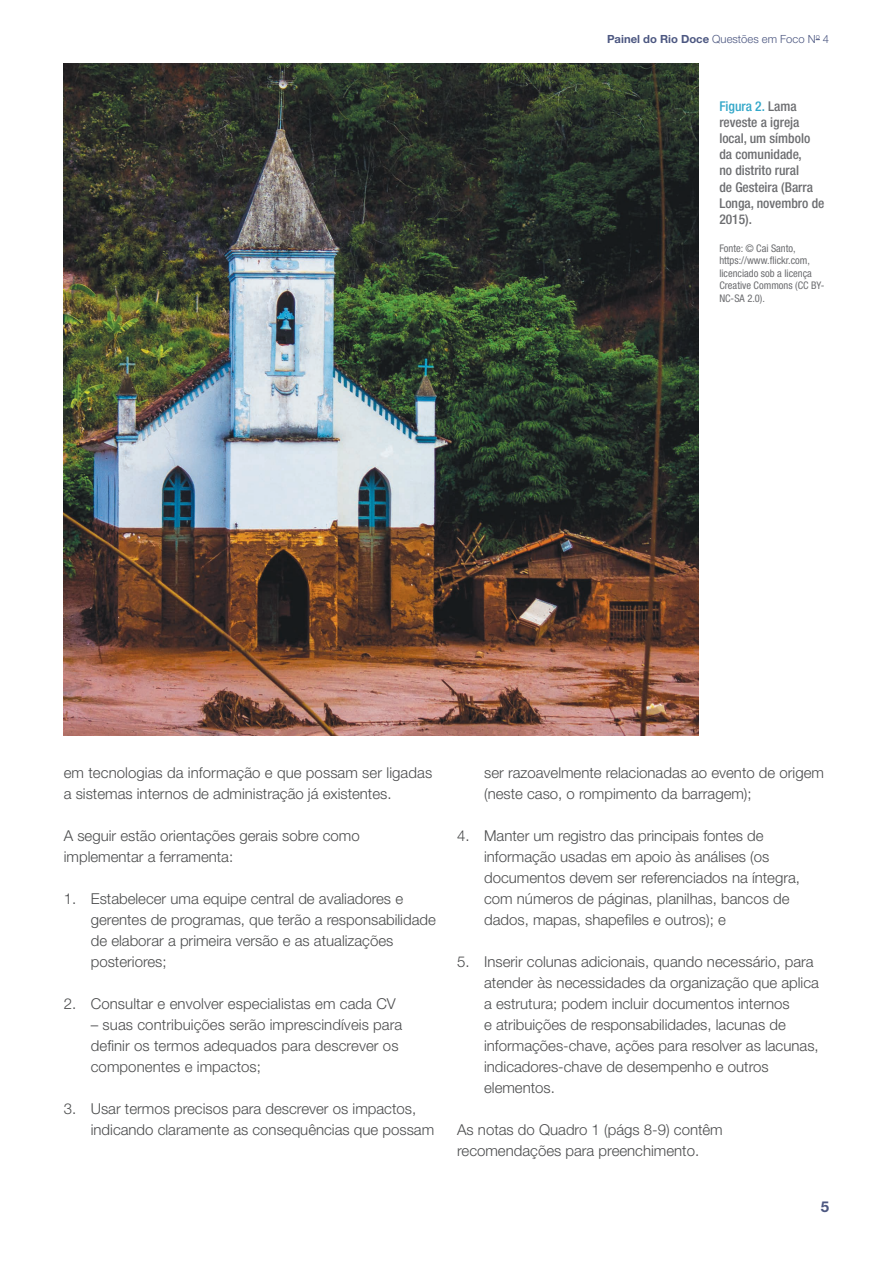
<style>
.page{position:relative;width:893px;height:1263px;background:#fff}
.page>*{position:absolute;margin:0;border:0;box-sizing:border-box;transform-origin:0 0}
.t1{font:300 15px/21px "Helvetica Neue LT Std";color:#4b4c4d}
.t2{font:700 15px "Helvetica Neue LT Std";color:#4c5781}
.t3{font:500 condensed 13.5px/16.2px "Helvetica Neue LT Std";color:#6c6d70}
.t4{font:300 11.25px "Helvetica Neue LT Std";color:#4c5781}
.t5{font:condensed 10.5px/12.6px "Helvetica Neue LT Std";color:#6c6d70}
.s1{font-weight:700}
.s2{color:#32a7c9}
</style>
<div class="page">
<img style="left:64px;top:64px;width:634px;height:672px">
<p class="t4" style="left:607px;top:32px;width:224px"><span class="s1">Painel do Rio Doce</span> Questões em Foco N<sup>o</sup> 4</p>
<p class="t3" style="left:719px;top:98px;width:107px"><span class="s2">Figura 2.</span> Lama reveste a igreja local, um símbolo da comunidade,<br>no distrito rural<br>de Gesteira (Barra<br>Longa, novembro de<br>2015).</p>
<p class="t5" style="left:719px;top:242px;width:107px">Fonte: © Cai Santo, https://www.flickr.com, licenciado sob a licença<br>Creative Commons (CC BY-<br>NC-SA 2.0).</p>
<p class="t1" style="left:64px;top:762px;width:370px">em tecnologias da informação e que possam ser ligadas a sistemas internos de administração já existentes.</p>
<p class="t1" style="left:64px;top:825px;width:297px">A seguir estão orientações gerais sobre como implementar a ferramenta:</p>
<p class="t1" style="left:91px;top:888px;width:347px;text-indent:-27px">1. Estabelecer uma equipe central de avaliadores e gerentes de programas, que terão a responsabilidade de elaborar a primeira versão e as atualizações posteriores;</p>
<p class="t1" style="left:64px;top:993px;width:334px">2. Consultar e envolver especialistas em cada CV</p>
<p class="t1" style="left:91px;top:1014px;width:313px">– suas contribuições serão imprescindíveis para definir os termos adequados para descrever os componentes e impactos;</p>
<p class="t1" style="left:91px;top:1098px;width:345px;text-indent:-27px">3. Usar termos precisos para descrever os impactos, indicando claramente as consequências que possam</p>
<p class="t1" style="left:484px;top:762px;width:341px">ser razoavelmente relacionadas ao evento de origem (neste caso, o rompimento da barragem);</p>
<p class="t1" style="left:484px;top:825px;width:317px;text-indent:-27px">4. Manter um registro das principais fontes de informação usadas em apoio às análises (os documentos devem ser referenciados na íntegra, com números de páginas, planilhas, bancos de dados, mapas, shapefiles e outros); e</p>
<p class="t1" style="left:484px;top:951px;width:336px;text-indent:-27px">5. Inserir colunas adicionais, quando necessário, para atender às necessidades da organização que aplica a estrutura; podem incluir documentos internos<br>e atribuições de responsabilidades, lacunas de informações-chave, ações para resolver as lacunas, indicadores-chave de desempenho e outros elementos.</p>
<p class="t1" style="left:457px;top:1119px;width:267px">As notas do Quadro 1 (págs 8-9) contêm recomendações para preenchimento.</p>
<p class="t2" style="left:821px;top:1197px;width:10px">5</p>
</div>
